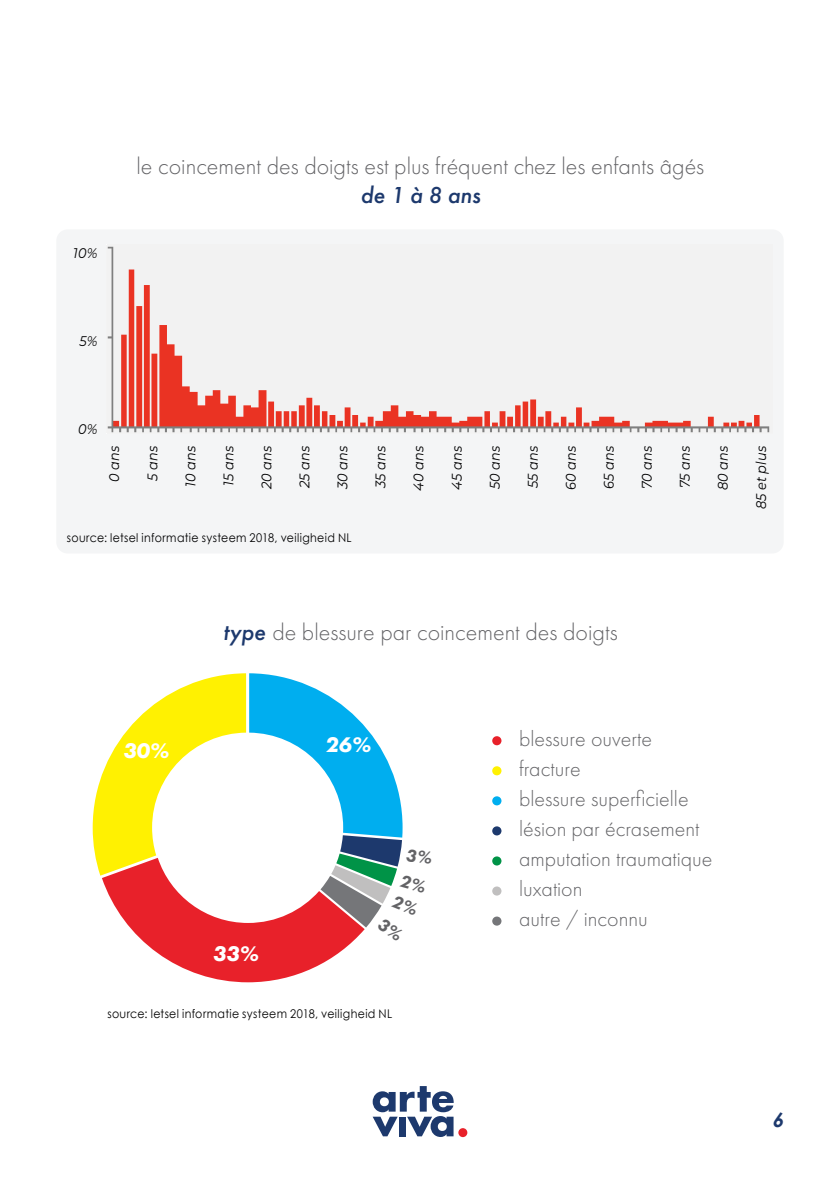
<style>
.page{position:relative;width:840px;height:1191px;background:#fff}
.page>*{position:absolute;margin:0;border:0;box-sizing:border-box;transform-origin:0 0}
.t1{font:300 24px "Futura PT";color:#636366}
.t2{font:italic 500 24px "Futura PT";color:#1d396d}
.t3{font:300 22px "Futura PT";color:#636366}
.t4{font:italic 700 22px "Futura PT";color:#fff}
.t5{font:italic 700 20px "Century Gothic";color:#1d396d}
.t6{font:italic 14px "Montserrat";letter-spacing:.01em;color:#000001;scale:.92 1}
.t7{font:12px "Century Gothic";letter-spacing:.03em;color:#000001;scale:.92 1}
.s1{font-weight:500;font-style:italic;color:#1d396d}
</style>
<div class="page">
<div style="left:56px;top:229px;width:727px;height:324px;background:#f4f5f6;border-radius:11px"></div>
<div style="left:492px;top:736px;width:9px;height:9px;background:#e8212a;border-radius:5px"></div>
<div style="left:492px;top:766px;width:9px;height:9px;background:#fff101;border-radius:5px"></div>
<div style="left:492px;top:796px;width:9px;height:9px;background:#00aeef;border-radius:5px"></div>
<div style="left:492px;top:826px;width:9px;height:9px;background:#1d396d;border-radius:5px"></div>
<div style="left:492px;top:856px;width:9px;height:9px;background:#009347;border-radius:5px"></div>
<div style="left:492px;top:886px;width:9px;height:9px;background:#c0bfbf;border-radius:5px"></div>
<div style="left:492px;top:916px;width:9px;height:9px;background:#757679;border-radius:5px"></div>
<img style="left:107px;top:246px;width:663px;height:187px">
<svg style="left:372px;top:1086px;width:81px;height:51px"></svg>
<div style="left:458px;top:1128px;width:9px;height:9px;background:#e8212a;border-radius:50%"></div>
<svg style="left:93px;top:673px;width:310px;height:309px"></svg>
<p class="t6" style="left:73px;top:243px;width:28px">10%</p>
<p class="t1" style="left:136px;top:153px;width:569px">le coincement des doigts est plus fréquent chez les enfants âgés</p>
<p class="t2" style="left:360px;top:180px;width:122px">de 1 à 8 ans</p>
<p class="t6" style="left:79px;top:331px;width:21px">5%</p>
<p class="t6" style="left:78px;top:419px;width:23px">0%</p>
<p class="t6" style="left:105px;top:482px;width:41px;rotate:-90deg">0 ans</p>
<p class="t6" style="left:143px;top:480px;width:39px;rotate:-90deg">5 ans</p>
<p class="t6" style="left:181px;top:487px;width:46px;rotate:-90deg">10 ans</p>
<p class="t6" style="left:219px;top:485px;width:45px;rotate:-90deg">15 ans</p>
<p class="t6" style="left:257px;top:489px;width:49px;rotate:-90deg">20 ans</p>
<p class="t6" style="left:295px;top:488px;width:48px;rotate:-90deg">25 ans</p>
<p class="t6" style="left:333px;top:489px;width:49px;rotate:-90deg">30 ans</p>
<p class="t6" style="left:371px;top:488px;width:47px;rotate:-90deg">35 ans</p>
<p class="t6" style="left:409px;top:491px;width:50px;rotate:-90deg">40 ans</p>
<p class="t6" style="left:447px;top:489px;width:49px;rotate:-90deg">45 ans</p>
<p class="t6" style="left:485px;top:489px;width:49px;rotate:-90deg">50 ans</p>
<p class="t6" style="left:523px;top:488px;width:48px;rotate:-90deg">55 ans</p>
<p class="t6" style="left:561px;top:490px;width:49px;rotate:-90deg">60 ans</p>
<p class="t6" style="left:599px;top:489px;width:48px;rotate:-90deg">65 ans</p>
<p class="t6" style="left:637px;top:489px;width:49px;rotate:-90deg">70 ans</p>
<p class="t6" style="left:675px;top:488px;width:47px;rotate:-90deg">75 ans</p>
<p class="t6" style="left:713px;top:490px;width:50px;rotate:-90deg">80 ans</p>
<p class="t6" style="left:751px;top:509px;width:70px;rotate:-90deg">85 et plus</p>
<p class="t7" style="left:67px;top:530px;width:311px">source: letsel informatie systeem 2018, veiligheid NL</p>
<p class="t4" style="left:124px;top:737px;width:47px">30%</p>
<p class="t1" style="left:223px;top:618px;width:396px"><span class="s1">type</span> de blessure par coincement des doigts</p>
<p class="t4" style="left:326px;top:731px;width:47px">26%</p>
<p class="t4" style="left:213px;top:940px;width:47px">33%</p>
<p class="t3" style="left:519px;top:726px;width:134px">blessure ouverte</p>
<p class="t3" style="left:519px;top:756px;width:63px">fracture</p>
<p class="t3" style="left:519px;top:786px;width:171px">blessure superficielle</p>
<p class="t3" style="left:519px;top:816px;width:182px">lésion par écrasement</p>
<p class="t3" style="left:519px;top:846px;width:195px">amputation traumatique</p>
<p class="t3" style="left:519px;top:876px;width:65px">luxation</p>
<p class="t3" style="left:519px;top:906px;width:130px">autre / inconnu</p>
<p class="t7" style="left:107px;top:1004px;width:311px">source: letsel informatie systeem 2018, veiligheid NL</p>
<p class="t5" style="left:771px;top:1104px;width:18px">6</p>
</div>
